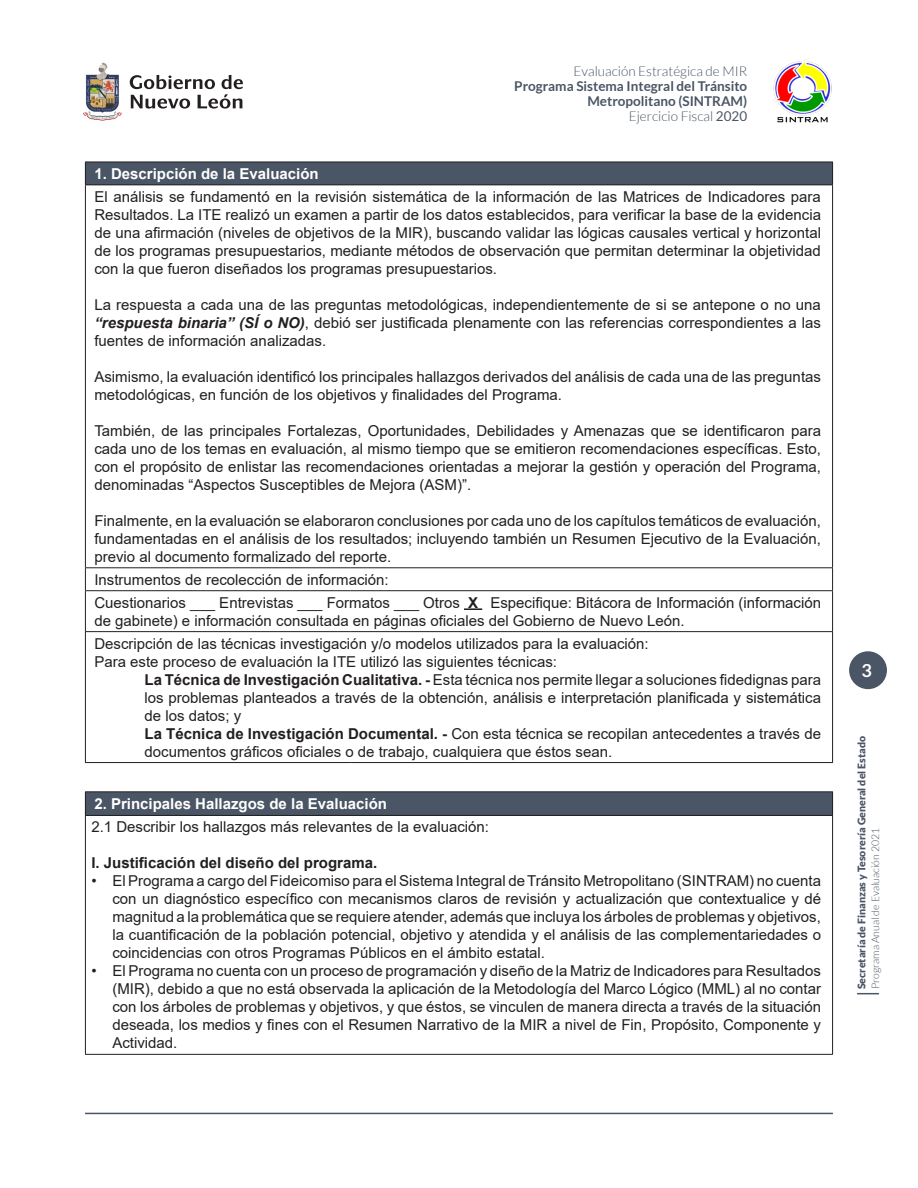
<style>
.page{position:relative;width:918px;height:1188px;background:#fff}
.page>*{position:absolute;margin:0;border:0;box-sizing:border-box;transform-origin:0 0}
.t1{font:700 18px "Lato";color:#fff}
.t2{font:15px/18px "Arial";color:#231f20;text-align:justify}
.t3{font:700 15px "Arial";color:#fff}
.t4{font:700 15px "Arial";color:#231f20}
.t5{font:700 13.5px/15px "Lato";color:#4a5565;text-align:right}
.t6{font:300 13.5px "Lato";color:#4a5565}
.t7{font:900 10.5px "Lato";color:#4a5565}
.t8{font:300 10.5px "Lato";color:#4a5565}
.s1{font-weight:300}
.s2{font-weight:400}
.s3{font-weight:700;font-style:italic}
.s4{font-weight:700}
</style>
<div class="page">
<svg style="left:857px;top:993px;width:22px;height:1px"></svg>
<div style="left:849px;top:651px;width:38px;height:38px;background:#4a5565;border-radius:50%"></div>
<hr style="left:85px;top:1113px;width:748px;height:1px;background:#4a5565">
<svg style="left:130px;top:75px;width:113px;height:34px"></svg>
<img style="left:84px;top:63px;width:38px;height:58px">
<img style="left:773px;top:60px;width:59px;height:63px">
<div style="left:85px;top:162px;width:748px;height:23px;background:#4a5565"></div>
<hr style="left:85px;top:185px;width:1px;height:382px;background:#231f20">
<hr style="left:832px;top:185px;width:1px;height:382px;background:#231f20">
<hr style="left:85px;top:567px;width:266px;height:1px;background:#231f20">
<svg style="left:85px;top:568px;width:1px;height:22px"></svg>
<hr style="left:351px;top:567px;width:482px;height:1px;background:#231f20">
<svg style="left:832px;top:568px;width:1px;height:22px"></svg>
<hr style="left:85px;top:162px;width:266px;height:1px;background:#231f20">
<svg style="left:85px;top:162px;width:1px;height:22px"></svg>
<hr style="left:351px;top:162px;width:482px;height:1px;background:#231f20">
<svg style="left:832px;top:162px;width:1px;height:22px"></svg>
<hr style="left:85px;top:184px;width:266px;height:1px;background:#231f20">
<hr style="left:351px;top:184px;width:482px;height:1px;background:#231f20">
<hr style="left:85px;top:590px;width:266px;height:1px;background:#231f20">
<hr style="left:85px;top:591px;width:1px;height:40px;background:#231f20">
<hr style="left:351px;top:590px;width:482px;height:1px;background:#231f20">
<hr style="left:832px;top:591px;width:1px;height:40px;background:#231f20">
<hr style="left:85px;top:631px;width:266px;height:1px;background:#231f20">
<hr style="left:85px;top:632px;width:1px;height:130px;background:#231f20">
<hr style="left:351px;top:631px;width:482px;height:1px;background:#231f20">
<hr style="left:832px;top:632px;width:1px;height:130px;background:#231f20">
<hr style="left:85px;top:762px;width:266px;height:1px;background:#231f20">
<hr style="left:351px;top:762px;width:482px;height:1px;background:#231f20">
<svg style="left:464px;top:608px;width:18px;height:2px"></svg>
<div style="left:85px;top:792px;width:748px;height:23px;background:#4a5565"></div>
<hr style="left:85px;top:791px;width:748px;height:1px;background:#231f20">
<hr style="left:85px;top:815px;width:748px;height:1px;background:#231f20">
<hr style="left:85px;top:1054px;width:748px;height:1px;background:#231f20">
<svg style="left:85px;top:792px;width:1px;height:23px"></svg>
<hr style="left:85px;top:816px;width:1px;height:238px;background:#231f20">
<svg style="left:832px;top:792px;width:1px;height:23px"></svg>
<hr style="left:832px;top:816px;width:1px;height:238px;background:#231f20">
<p class="t6" style="left:574px;top:64px;width:175px">Evaluación Estratégica de MIR</p>
<p class="t5" style="left:514px;top:78px;width:234px">Programa Sistema Integral del Tránsito<br>Metropolitano (SINTRAM)<br><span class="s1">Ejercicio Fiscal</span> <span class="s2">2020</span></p>
<p class="t3" style="left:94px;top:163px;width:226px">1. Descripción de la Evaluación</p>
<p class="t2" style="left:94px;top:187px;width:728px">El análisis se fundamentó en la revisión sistemática de la información de las Matrices de Indicadores para Resultados. La ITE realizó un examen a partir de los datos establecidos, para verificar la base de la evidencia de una afirmación (niveles de objetivos de la MIR), buscando validar las lógicas causales vertical y horizontal de los programas presupuestarios, mediante métodos de observación que permitan determinar la objetividad con la que fueron diseñados los programas presupuestarios.</p>
<p class="t2" style="left:94px;top:295px;width:728px">La respuesta a cada una de las preguntas metodológicas, independientemente de si se antepone o no una <span class="s3">“respuesta binaria” (SÍ o NO)</span>, debió ser justificada plenamente con las referencias correspondientes a las fuentes de información analizadas.</p>
<p class="t2" style="left:94px;top:367px;width:728px">Asimismo, la evaluación identificó los principales hallazgos derivados del análisis de cada una de las preguntas metodológicas, en función de los objetivos y finalidades del Programa.</p>
<p class="t2" style="left:94px;top:421px;width:728px">También, de las principales Fortalezas, Oportunidades, Debilidades y Amenazas que se identificaron para cada uno de los temas en evaluación, al mismo tiempo que se emitieron recomendaciones específicas. Esto, con el propósito de enlistar las recomendaciones orientadas a mejorar la gestión y operación del Programa, denominadas “Aspectos Susceptibles de Mejora (ASM)”.</p>
<p class="t2" style="left:94px;top:511px;width:728px">Finalmente, en la evaluación se elaboraron conclusiones por cada uno de los capítulos temáticos de evaluación, fundamentadas en el análisis de los resultados; incluyendo también un Resumen Ejecutivo de la Evaluación, previo al documento formalizado del reporte.</p>
<p class="t2" style="left:94px;top:570px;width:296px">Instrumentos de recolección de información:</p>
<p class="t2" style="left:94px;top:593px;width:728px">Cuestionarios ___ Entrevistas ___ Formatos ___ Otros <span class="s4">X</span> Especifique: Bitácora de Información (información de gabinete) e información consultada en páginas oficiales del Gobierno de Nuevo León.</p>
<p class="t2" style="left:94px;top:634px;width:556px">Descripción de las técnicas investigación y/o modelos utilizados para la evaluación:</p>
<p class="t2" style="left:94px;top:652px;width:464px">Para este proceso de evaluación la ITE utilizó las siguientes técnicas:</p>
<p class="t2" style="left:145px;top:670px;width:678px"><span class="s4">La Técnica de Investigación Cualitativa. -</span> Esta técnica nos permite llegar a soluciones fidedignas para los problemas planteados a través de la obtención, análisis e interpretación planificada y sistemática de los datos; y</p>
<p class="t2" style="left:145px;top:724px;width:678px"><span class="s4">La Técnica de Investigación Documental. -</span> Con esta técnica se recopilan antecedentes a través de documentos gráficos oficiales o de trabajo, cualquiera que éstos sean.</p>
<p class="t3" style="left:94px;top:793px;width:294px">2. Principales Hallazgos de la Evaluación</p>
<p class="t2" style="left:91px;top:818px;width:399px">2.1 Describir los hallazgos más relevantes de la evaluación:</p>
<p class="t4" style="left:91px;top:853px;width:287px">I. Justificación del diseño del programa.</p>
<p class="t2" style="left:112px;top:872px;width:710px;text-indent:-21px">• El Programa a cargo del Fideicomiso para el Sistema Integral de Tránsito Metropolitano (SINTRAM) no cuenta con un diagnóstico específico con mecanismos claros de revisión y actualización que contextualice y dé magnitud a la problemática que se requiere atender, además que incluya los árboles de problemas y objetivos, la cuantificación de la población potencial, objetivo y atendida y el análisis de las complementariedades o coincidencias con otros Programas Públicos en el ámbito estatal.</p>
<p class="t2" style="left:112px;top:962px;width:710px;text-indent:-21px">• El Programa no cuenta con un proceso de programación y diseño de la Matriz de Indicadores para Resultados (MIR), debido a que no está observada la aplicación de la Metodología del Marco Lógico (MML) al no contar con los árboles de problemas y objetivos, y que éstos, se vinculen de manera directa a través de la situación deseada, los medios y fines con el Resumen Narrativo de la MIR a nivel de Fin, Propósito, Componente y Actividad.</p>
<p class="t1" style="left:862px;top:661px;width:12px">3</p>
<p class="t7" style="left:856px;top:989px;width:255px;rotate:-90deg">Secretaría de Finanzas y Tesorería General del Estado</p>
<p class="t8" style="left:870px;top:989px;width:163px;rotate:-90deg">Programa Anual de Evaluación 2021</p>
</div>
